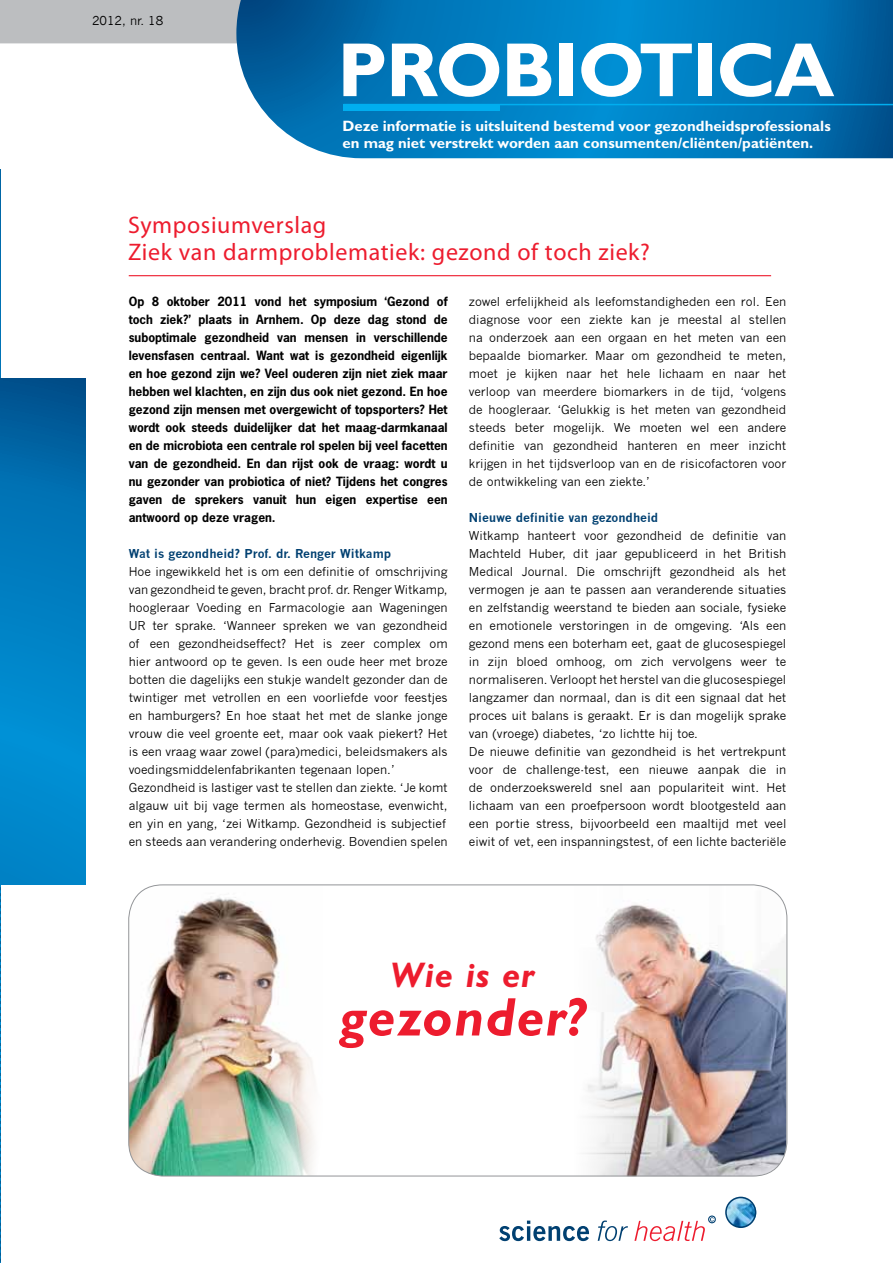
<style>
.page{position:relative;width:893px;height:1263px;background:#fff}
.page>*{position:absolute;margin:0;border:0;box-sizing:border-box;transform-origin:0 0}
.t1{font:italic 700 54.6px "Gill Sans Std";letter-spacing:.025em;color:#ed1c2e}
.t2{font:italic 700 35.7px "Gill Sans Std";letter-spacing:.025em;color:#ed1c2e}
.t3{font:24px/27px "Myriad Pro";letter-spacing:.025em;color:#ed1c2e}
.t4{font:700 15px/16.2px "Gill Sans Std";color:#fff}
.t5{font:12px/18px "News Gothic";color:#000}
.t6{font:700 12px/18px "News Gothic Std";color:#000;text-align:justify}
.t7{font:700 12px "News Gothic";color:#004071}
</style>
<div class="page">
<img style="left:585px;top:886px;width:201px;height:290px">
<svg style="left:0;top:0;width:1px;height:378px"></svg>
<div style="left:1px;top:0;width:235px;height:43px;background:#bcbec0"></div>
<svg style="left:236px;top:0;width:657px;height:158px;background:#0b7ab9"></svg>
<svg style="left:343px;top:44px;width:41px;height:52px"></svg>
<svg style="left:392px;top:43px;width:107px;height:54px"></svg>
<svg style="left:507px;top:44px;width:44px;height:52px"></svg>
<div style="left:560px;top:44px;width:13px;height:52px;background:#fff"></div>
<svg style="left:581px;top:43px;width:111px;height:54px"></svg>
<div style="left:699px;top:44px;width:13px;height:52px;background:#fff"></div>
<svg style="left:720px;top:43px;width:114px;height:54px"></svg>
<hr style="left:343px;top:104px;width:550px;height:1px;background:#00aeef">
<div style="left:343px;top:105px;width:157px;height:6px;background:#00aeef"></div>
<svg style="left:725px;top:1197px;width:31px;height:31px"></svg>
<svg style="left:499px;top:1220px;width:90px;height:21px"></svg>
<svg style="left:598px;top:1220px;width:30px;height:21px"></svg>
<svg style="left:634px;top:1215px;width:82px;height:26px"></svg>
<hr style="left:129px;top:275px;width:642px;height:1px;background:#ed1c2e">
<svg style="left:0;top:378px;width:86px;height:885px"></svg>
<svg style="left:1px;top:378px;width:85px;height:506px;background:#007bbe"></svg>
<img style="left:129px;top:886px;width:185px;height:289px">
<p class="t5" style="left:92px;top:12px;width:73px">2012, nr. 18</p>
<p class="t4" style="left:343px;top:118px;width:490px">Deze informatie is uitsluitend bestemd voor gezondheidsprofessionals en mag niet verstrekt worden aan consumenten/cliënten/patiënten.</p>
<h3 class="t3" style="left:128px;top:211px;width:523px">Symposiumverslag<br>Ziek van darmproblematiek: gezond of toch ziek?</h3>
<p class="t6" style="left:129px;top:292px;width:320px">Op 8 oktober 2011 vond het symposium ‘Gezond of toch ziek?’ plaats in Arnhem. Op deze dag stond de suboptimale gezondheid van mensen in verschillende levensfasen centraal. Want wat is gezondheid eigenlijk en hoe gezond zijn we? Veel ouderen zijn niet ziek maar hebben wel klachten, en zijn dus ook niet gezond. En hoe gezond zijn mensen met overgewicht of topsporters? Het wordt ook steeds duidelijker dat het maag-darmkanaal en de microbiota een centrale rol spelen bij veel facetten van de gezondheid. En dan rijst ook de vraag: wordt u nu gezonder van probiotica of niet? Tijdens het congres gaven de sprekers vanuit hun eigen expertise een antwoord op deze vragen.</p>
<p class="t7" style="left:129px;top:546px;width:264px">Wat is gezondheid? Prof. dr. Renger Witkamp</p>
<p class="t5" style="left:129px;top:563px;width:320px">Hoe ingewikkeld het is om een definitie of omschrijving van gezondheid te geven, bracht prof. dr. Renger Witkamp, hoogleraar Voeding en Farmacologie aan Wageningen UR ter sprake. ‘Wanneer spreken we van gezondheid of een gezondheidseffect? Het is zeer complex om hier antwoord op te geven. Is een oude heer met broze botten die dagelijks een stukje wandelt gezonder dan de twintiger met vetrollen en een voorliefde voor feestjes en hamburgers? En hoe staat het met de slanke jonge vrouw die veel groente eet, maar ook vaak piekert? Het is een vraag waar zowel (para)medici, beleidsmakers als voedingsmiddelenfabrikanten tegenaan lopen.’ Gezondheid is lastiger vast te stellen dan ziekte. ‘Je komt algauw uit bij vage termen als homeostase, evenwicht, en yin en yang, ‘zei Witkamp. Gezondheid is subjectief en steeds aan verandering onderhevig. Bovendien spelen</p>
<p class="t5" style="left:469px;top:293px;width:319px;text-align:justify">zowel erfelijkheid als leefomstandigheden een rol. Een diagnose voor een ziekte kan je meestal al stellen na onderzoek aan een orgaan en het meten van een bepaalde biomarker. Maar om gezondheid te meten, moet je kijken naar het hele lichaam en naar het verloop van meerdere biomarkers in de tijd, ‘volgens de hoogleraar. ‘Gelukkig is het meten van gezondheid steeds beter mogelijk. We moeten wel een andere definitie van gezondheid hanteren en meer inzicht krijgen in het tijdsverloop van en de risicofactoren voor de ontwikkeling van een ziekte.’</p>
<p class="t7" style="left:469px;top:510px;width:191px">Nieuwe definitie van gezondheid</p>
<p class="t5" style="left:469px;top:527px;width:319px">Witkamp hanteert voor gezondheid de definitie van Machteld Huber, dit jaar gepubliceerd in het British Medical Journal. Die omschrijft gezondheid als het vermogen je aan te passen aan veranderende situaties en zelfstandig weerstand te bieden aan sociale, fysieke en emotionele verstoringen in de omgeving. ‘Als een gezond mens een boterham eet, gaat de glucosespiegel in zijn bloed omhoog, om zich vervolgens weer te normaliseren. Verloopt het herstel van die glucosespiegel langzamer dan normaal, dan is dit een signaal dat het proces uit balans is geraakt. Er is dan mogelijk sprake van (vroege) diabetes, ‘zo lichtte hij toe.<br>De nieuwe definitie van gezondheid is het vertrekpunt voor de challenge-test, een nieuwe aanpak die in de onderzoekswereld snel aan populariteit wint. Het lichaam van een proefpersoon wordt blootgesteld aan een portie stress, bijvoorbeeld een maaltijd met veel eiwit of vet, een inspanningstest, of een lichte bacteriële</p>
<h2 class="t2" style="left:390px;top:954px;width:145px">Wie is er</h2>
<h1 class="t1" style="left:340px;top:985px;width:247px">gezonder?</h1>
</div>
